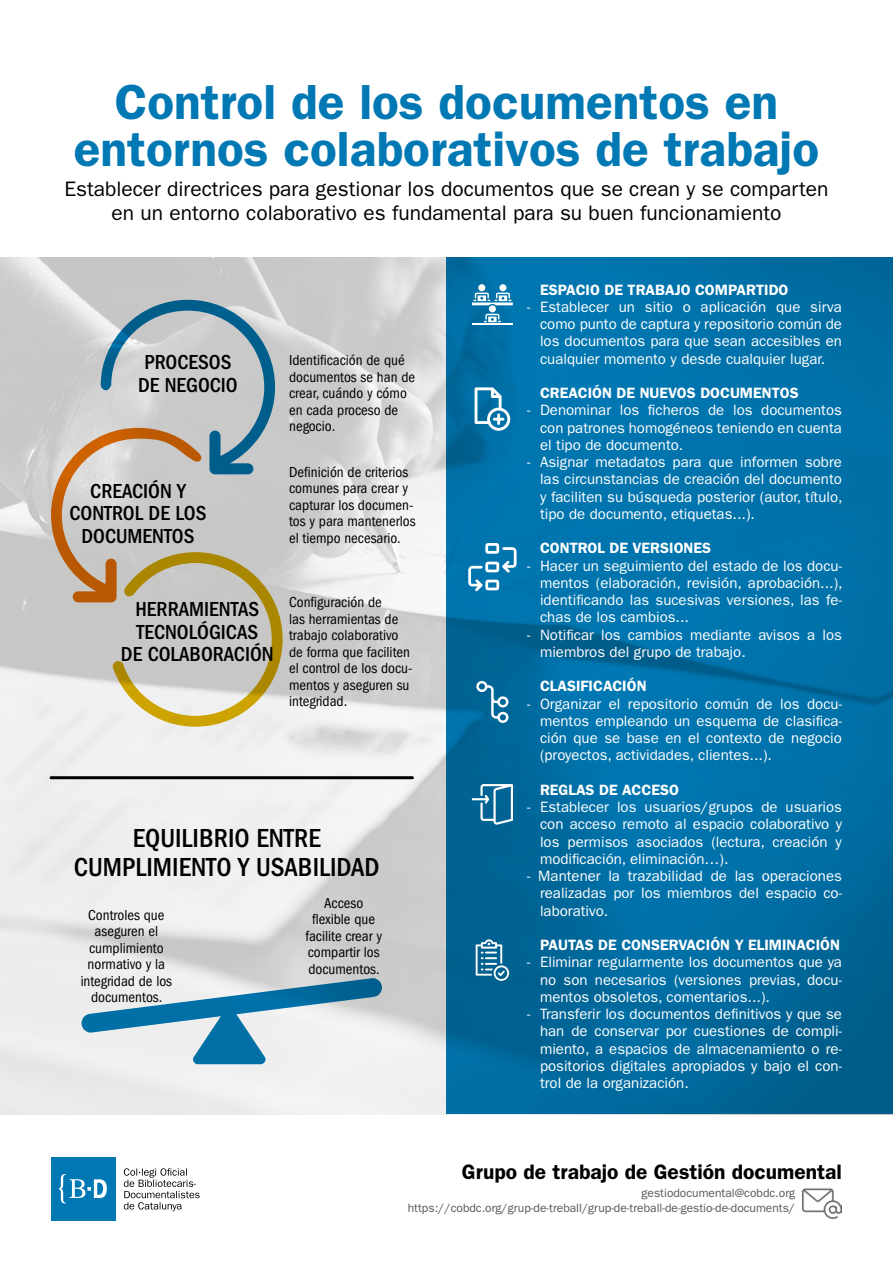
<style>
.page{position:relative;width:893px;height:1263px;background:#fff}
.page>*{position:absolute;margin:0;border:0;box-sizing:border-box;transform-origin:0 0}
.t1{font:600 49.5px "ITC Franklin Gothic Std";color:#0078b3}
.t2{font:500 condensed 27px "ITC Franklin Gothic Std";color:#000}
.t3{font:21px "ITC Franklin Gothic Std";color:#000}
.t4{font:500 condensed 21px/22.5px "ITC Franklin Gothic Std";color:#000;text-align:center}
.t5{font:600 21px "ITC Franklin Gothic Std";color:#000}
.t6{font:15px/17.2px "ITC Franklin Gothic Std";color:#fff;text-align:justify}
.t7{font:condensed 15px/16.5px "ITC Franklin Gothic Std";color:#000}
.t8{font:600 15px "ITC Franklin Gothic Std";color:#fff}
.t9{font:12px "ITC Franklin Gothic Std";color:#575756}
</style>
<div class="page">
<img style="left:0;top:257px;width:446px;height:857px">
<svg style="left:446px;top:257px;width:447px;height:857px;background:#006da4"></svg>
<svg style="left:51px;top:300px;width:232px;height:427px;background:#c3c1b8"></svg>
<svg style="left:475px;top:387px;width:35px;height:44px"></svg>
<div style="left:478px;top:284px;width:7px;height:7px;background:#fff;border-radius:50%"></div>
<div style="left:499px;top:284px;width:7px;height:7px;background:#fff;border-radius:50%"></div>
<hr style="left:472px;top:324px;width:41px;height:1px;background:#fff">
<div style="left:489px;top:305px;width:7px;height:7px;background:#fff;border-radius:50%"></div>
<svg style="left:472px;top:293px;width:41px;height:12px"></svg>
<svg style="left:484px;top:314px;width:17px;height:8px"></svg>
<svg style="left:476px;top:681px;width:32px;height:42px"></svg>
<svg style="left:476px;top:939px;width:33px;height:42px"></svg>
<hr style="left:51px;top:776px;width:361px;height:3px;background:#000">
<svg style="left:468px;top:543px;width:49px;height:48px"></svg>
<svg style="left:472px;top:784px;width:41px;height:41px"></svg>
<svg style="left:81px;top:978px;width:301px;height:86px"></svg>
<div style="left:51px;top:1157px;width:65px;height:63px;background:#0078b3"></div>
<svg style="left:58px;top:1174px;width:49px;height:29px"></svg>
<svg style="left:124px;top:1168px;width:76px;height:43px"></svg>
<img style="left:802px;top:1188px;width:39px;height:31px">
<p class="t1" style="left:115px;top:73px;width:665px">Control de los documentos en</p>
<p class="t1" style="left:74px;top:119px;width:747px">entornos colaborativos de trabajo</p>
<p class="t3" style="left:64px;top:177px;width:766px">Establecer directrices para gestionar los documentos que se crean y se comparten</p>
<p class="t3" style="left:112px;top:201px;width:671px">en un entorno colaborativo es fundamental para su buen funcionamiento</p>
<p class="t4" style="left:144px;top:351px;width:89px">PROCESOS</p>
<p class="t4" style="left:138px;top:374px;width:101px">DE NEGOCIO</p>
<p class="t4" style="left:70px;top:480px;width:138px">CREACIÓN Y<br>CONTROL DE LOS<br>DOCUMENTOS</p>
<p class="t7" style="left:289px;top:352px;width:127px">Identificación de qué documentos se han de crear, cuándo y cómo en cada proceso de negocio.</p>
<p class="t7" style="left:289px;top:464px;width:128px">Definición de criterios comunes para crear y capturar los documen&shy;tos y para mantenerlos el tiempo necesario.</p>
<p class="t4" style="left:136px;top:598px;width:125px">HERRAMIENTAS</p>
<p class="t4" style="left:136px;top:621px;width:123px">TECNOLÓGICAS</p>
<p class="t4" style="left:121px;top:643px;width:154px">DE COLABORACIÓN</p>
<p class="t7" style="left:289px;top:594px;width:125px">Configuración de<br>las herramientas de trabajo colaborativo de forma que faciliten el control de los docu&shy;mentos y aseguren su integridad.</p>
<p class="t2" style="left:133px;top:823px;width:190px">EQUILIBRIO ENTRE</p>
<p class="t2" style="left:74px;top:851px;width:307px">CUMPLIMIENTO Y USABILIDAD</p>
<p class="t7" style="left:80px;top:907px;width:93px;text-align:center">Controles que aseguren el cumplimiento normativo y la integridad de los documentos.</p>
<p class="t7" style="left:305px;top:894px;width:78px;text-align:center">Acceso flexible que facilite crear y compartir los documentos.</p>
<p class="t8" style="left:540px;top:280px;width:250px">ESPACIO DE TRABAJO COMPARTIDO</p>
<p class="t6" style="left:540px;top:298px;width:303px;text-indent:-13px">- Establecer un sitio o aplicación que sirva como punto de captura y repositorio común de los documentos para que sean accesibles en cualquier momento y desde cualquier lugar.</p>
<p class="t8" style="left:540px;top:384px;width:260px">CREACIÓN DE NUEVOS DOCUMENTOS</p>
<p class="t6" style="left:540px;top:402px;width:303px;text-indent:-13px">- Denominar los ficheros de los documentos con patrones homogéneos teniendo en cuenta el tipo de documento.</p>
<p class="t6" style="left:540px;top:453px;width:304px;text-indent:-13px">- Asignar metadatos para que informen sobre las circunstancias de creación del documento y faciliten su búsqueda posterior (autor, título, tipo de documento, etiquetas...).</p>
<p class="t8" style="left:540px;top:539px;width:173px">CONTROL DE VERSIONES</p>
<p class="t6" style="left:540px;top:557px;width:304px;text-indent:-13px">- Hacer un seguimiento del estado de los docu&shy;mentos (elaboración, revisión, aprobación...), identificando las sucesivas versiones, las fe&shy;chas de los cambios...</p>
<p class="t6" style="left:540px;top:626px;width:303px;text-indent:-13px">- Notificar los cambios mediante avisos a los miembros del grupo de trabajo.</p>
<p class="t8" style="left:540px;top:677px;width:108px">CLASIFICACIÓN</p>
<p class="t6" style="left:540px;top:695px;width:303px;text-indent:-13px">- Organizar el repositorio común de los docu&shy;mentos empleando un esquema de clasifica&shy;ción que se base en el contexto de negocio (proyectos, actividades, clientes...).</p>
<p class="t8" style="left:540px;top:781px;width:140px">REGLAS DE ACCESO</p>
<p class="t6" style="left:540px;top:798px;width:303px;text-indent:-13px">- Establecer los usuarios/grupos de usuarios con acceso remoto al espacio colaborativo y los permisos asociados (lectura, creación y modificación, eliminación…).</p>
<p class="t6" style="left:540px;top:867px;width:303px;text-indent:-13px">- Mantener la trazabilidad de las operaciones realizadas por los miembros del espacio co&shy;laborativo.</p>
<p class="t8" style="left:540px;top:936px;width:301px">PAUTAS DE CONSERVACIÓN Y ELIMINACIÓN</p>
<p class="t6" style="left:540px;top:954px;width:303px;text-indent:-13px">- Eliminar regularmente los documentos que ya no son necesarios (versiones previas, docu&shy;mentos obsoletos, comentarios...).</p>
<p class="t6" style="left:540px;top:1005px;width:303px;text-indent:-13px">- Transferir los documentos definitivos y que se han de conservar por cuestiones de compli&shy;miento, a espacios de almacenamiento o re&shy;positorios digitales apropiados y bajo el con&shy;trol de la organización.</p>
<p class="t5" style="left:462px;top:1159px;width:382px">Grupo de trabajo de Gestión documental</p>
<p class="t9" style="left:642px;top:1185px;width:155px">gestiodocumental@cobdc.org</p>
<p class="t9" style="left:408px;top:1200px;width:389px">https://cobdc.org/grup-de-treball/grup-de-treball-de-gestio-de-documents/</p>
</div>
